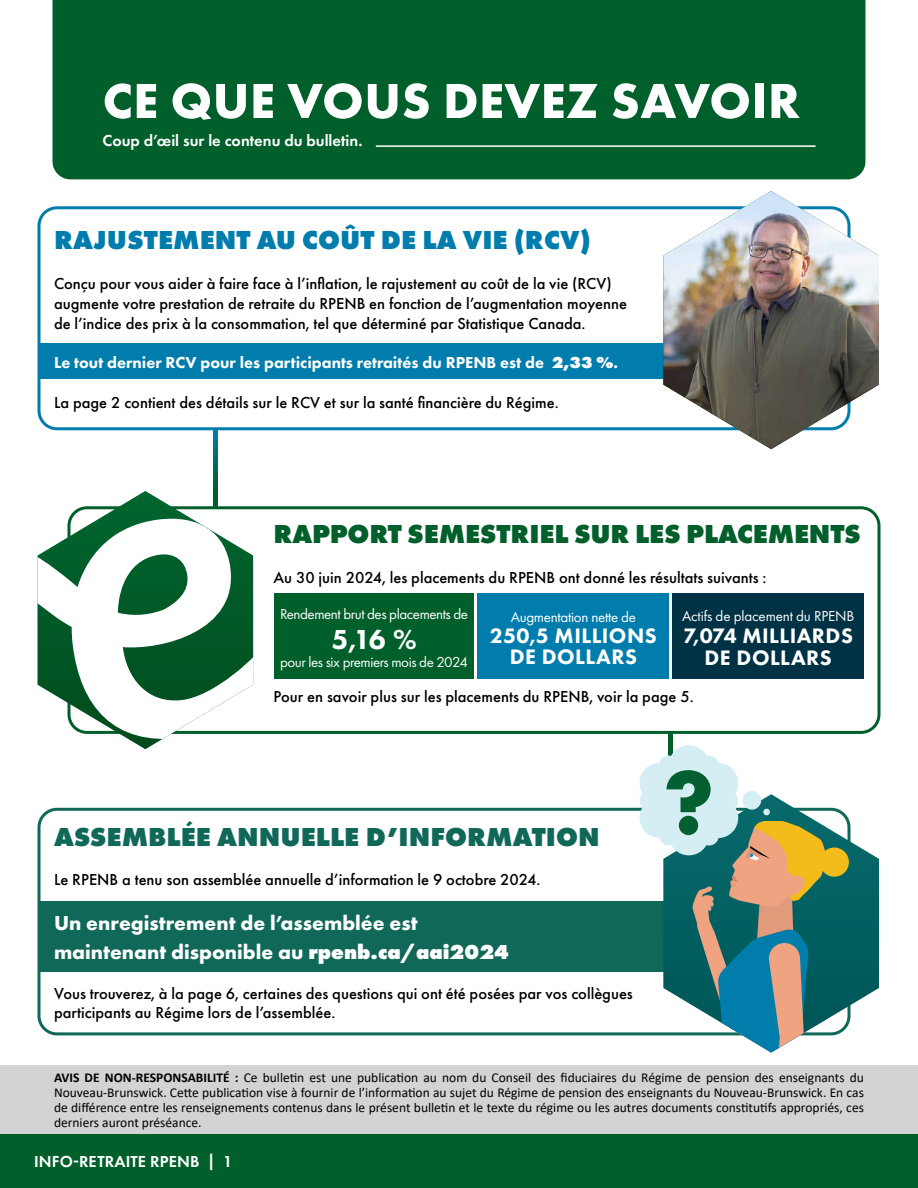
<style>
.page{position:relative;width:918px;height:1188px;background:#fff}
.page>*{position:absolute;margin:0;border:0;box-sizing:border-box;transform-origin:0 0}
.t1{font:700 93.3px "Futura PT";color:#045f31}
.t2{font:700 51px "Futura PT";letter-spacing:.01em;color:#fff}
.t3{font:800 28.5px "Futura PT";color:#fff}
.t4{font:800 27px "Futura PT";letter-spacing:-.01em;color:#005f2a}
.t5{font:800 27px "Futura PT";color:#106859}
.t6{font:800 27px "Futura PT";color:#007dac}
.t7{font:800 21.75px/21px "Futura PT";letter-spacing:.02em;color:#fff;text-align:center}
.t8{font:700 21px/28.8px "Futura PT";color:#fff}
.t9{font:500 16.5px/19.8px "Futura PT";color:#000}
.t10{font:800 16.5px "Futura PT";color:#fff}
.t11{font:600 16.5px "Futura PT";color:#fff}
.t12{font:15px "Futura PT";letter-spacing:-.03em;color:#fff}
.t13{font:15px "Futura PT";letter-spacing:-.01em;color:#fff}
.t14{font:13.5px/15px "Calibri";color:#000;text-align:justify}
.s1{font-style:inherit}
.s2{font-weight:800}
.s3{font-weight:700}
</style>
<div class="page">
<div style="left:52px;top:0;width:814px;height:179px;background:#005f2a"></div>
<div style="left:38px;top:344px;width:647px;height:35px;background:#007dac"></div>
<div style="left:38px;top:901px;width:647px;height:70px;background:#106859"></div>
<div style="left:38px;top:206px;width:812px;height:224px;border:3px solid #007dac;border-radius:18px"></div>
<div style="left:68px;top:506px;width:812px;height:228px;border:3px solid #005f2a;border-radius:18px"></div>
<div style="left:38px;top:808px;width:812px;height:227px;border:3px solid #106859;border-radius:18px"></div>
<svg style="left:71px;top:491px;width:182px;height:258px"></svg>
<svg style="left:38px;top:515px;width:215px;height:231px"></svg>
<svg style="left:663px;top:794px;width:216px;height:242px"></svg>
<svg style="left:692px;top:821px;width:158px;height:232px;background:#698c7e"></svg>
<hr style="left:376px;top:145px;width:440px;height:2px;background:#fff">
<svg style="left:213px;top:430px;width:4px;height:76px"></svg>
<hr style="left:668px;top:732px;width:4px;height:77px;background:#005f2a">
<svg style="left:742px;top:791px;width:20px;height:20px"></svg>
<div style="left:763px;top:808px;width:7px;height:8px;background:#d5eef4;border-radius:3px"></div>
<div style="left:669px;top:745px;width:40px;height:41px;background:#d5eef4;border-radius:50%"></div>
<div style="left:698px;top:763px;width:40px;height:40px;background:#d5eef4;border-radius:50%"></div>
<div style="left:698px;top:798px;width:40px;height:40px;background:#d5eef4;border-radius:50%"></div>
<div style="left:669px;top:815px;width:40px;height:40px;background:#d5eef4;border-radius:50%"></div>
<div style="left:640px;top:763px;width:40px;height:40px;background:#d5eef4;border-radius:50%"></div>
<div style="left:640px;top:798px;width:40px;height:40px;background:#d5eef4;border-radius:50%"></div>
<div style="left:664px;top:779px;width:50px;height:49px;background:#d5eef4;border-radius:50%"></div>
<div style="left:719px;top:791px;width:19px;height:19px;background:#d5eef4;border-radius:50%"></div>
<div style="left:640px;top:791px;width:19px;height:19px;background:#d5eef4;border-radius:50%"></div>
<div style="left:659px;top:756px;width:19px;height:19px;background:#d5eef4;border-radius:50%"></div>
<div style="left:699px;top:756px;width:20px;height:19px;background:#d5eef4;border-radius:50%"></div>
<div style="left:659px;top:826px;width:19px;height:20px;background:#d5eef4;border-radius:50%"></div>
<div style="left:699px;top:826px;width:20px;height:20px;background:#d5eef4;border-radius:50%"></div>
<div style="left:0;top:1065px;width:918px;height:70px;background:#d1d3d4"></div>
<div style="left:0;top:1135px;width:918px;height:53px;background:#005f2a"></div>
<img style="left:663px;top:191px;width:216px;height:258px">
<div style="left:274px;top:594px;width:200px;height:85px;background:#005f2a"></div>
<div style="left:478px;top:594px;width:191px;height:85px;background:#007dac"></div>
<div style="left:673px;top:594px;width:191px;height:85px;background:#003245"></div>
<h2 class="t2" style="left:103px;top:68px;width:699px">CE QUE VOUS DEVEZ SAVOIR</h2>
<p class="t11" style="left:102px;top:131px;width:262px">Coup d’œil sur le contenu du bulletin.</p>
<h3 class="t6" style="left:54px;top:223px;width:538px">RAJUSTEMENT AU COÛT DE LA VIE (RCV)</h3>
<p class="t9" style="left:54px;top:274px;width:575px">Conçu pour vous aider à faire face à l’inflation, le rajustement au coût de la vie (RCV) augmente votre prestation de retraite du RPENB en fonction de l’augmentation moyenne de l’indice des prix à la consommation, tel que déterminé par Statistique Canada.</p>
<p class="t10" style="left:54px;top:352px;width:566px">Le tout dernier RCV pour les participants retraités du RPENB est de <span class="s1">2,33 %</span>.</p>
<p class="t9" style="left:54px;top:392px;width:506px">La page 2 contient des détails sur le RCV et sur la santé financière du Régime.</p>
<h3 class="t4" style="left:273px;top:517px;width:589px">RAPPORT SEMESTRIEL SUR LES PLACEMENTS</h3>
<p class="t9" style="left:273px;top:568px;width:495px">Au 30 juin 2024, les placements du RPENB ont donné les résultats suivants :</p>
<p class="t12" style="left:280px;top:605px;width:190px">Rendement brut des placements de</p>
<h3 class="t3" style="left:331px;top:621px;width:87px">5,16 %</h3>
<p class="t12" style="left:280px;top:653px;width:190px">pour les six premiers mois de 2024</p>
<p class="t12" style="left:511px;top:608px;width:127px">Augmentation nette de</p>
<h3 class="t7" style="left:490px;top:625px;width:168px">250,5 MILLIONS<br>DE DOLLARS</h3>
<p class="t13" style="left:682px;top:607px;width:174px">Actifs de placement du RPENB</p>
<h3 class="t7" style="left:684px;top:625px;width:171px">7,074 MILLIARDS<br>DE DOLLARS</h3>
<p class="t9" style="left:273px;top:686px;width:422px">Pour en savoir plus sur les placements du RPENB, voir la page 5.</p>
<h3 class="t5" style="left:54px;top:819px;width:547px">ASSEMBLÉE ANNUELLE D’INFORMATION</h3>
<p class="t9" style="left:54px;top:870px;width:488px">Le RPENB a tenu son assemblée annuelle d’information le 9 octobre 2024.</p>
<p class="t8" style="left:54px;top:908px;width:457px">Un enregistrement de l’assemblée est maintenant disponible au <span class="s2">rpenb.ca/aai2024</span></p>
<p class="t9" style="left:54px;top:983px;width:580px">Vous trouverez, à la page 6, certaines des questions qui ont été posées par vos collègues participants au Régime lors de l’assemblée.</p>
<h1 class="t1" style="left:663px;top:742px;width:53px">?</h1>
<p class="t14" style="left:54px;top:1070px;width:812px"><span class="s3">AVIS DE NON-RESPONSABILITÉ :</span> Ce bulletin est une publication au nom du Conseil des fiduciaires du Régime de pension des enseignants du Nouveau-Brunswick. Cette publication vise à fournir de l’information au sujet du Régime de pension des enseignants du Nouveau-Brunswick. En cas de différence entre les renseignements contenus dans le présent bulletin et le texte du régime ou les autres documents constitutifs appropriés, ces derniers auront préséance.</p>
<p class="t11" style="left:34px;top:1151px;width:200px">INFO-RETRAITE RPENB | 1</p>
</div>
